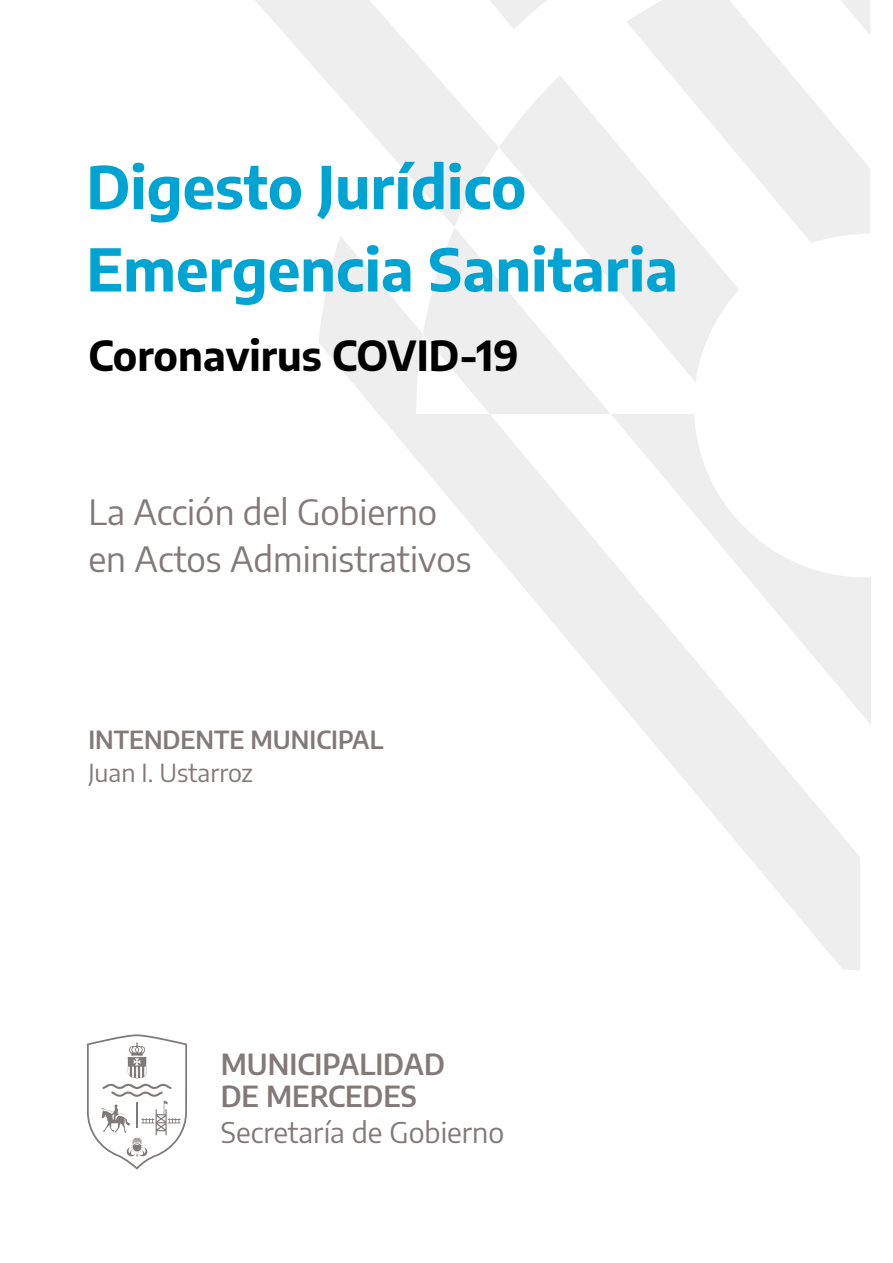
<style>
.page{position:relative;width:893px;height:1263px;background:#fff}
.page>*{position:absolute;margin:0;border:0;box-sizing:border-box;transform-origin:0 0}
.t1{font:700 58.5px/82.3px "Encode Sans";color:#00a4d2}
.t2{font:700 40.65px "Encode Sans";color:#000}
.t3{font:34.8px/46.5px "Encode Sans";color:#827979}
.t4{font:600 28.5px/31.5px "Encode Sans";color:#827979}
.t5{font:28.5px "Encode Sans";color:#827979}
.t6{font:24.9px "Encode Sans";color:#827979}
.t7{font:600 24.45px "Encode Sans";color:#827979}
</style>
<div class="page">
<svg style="left:499px;top:0;width:48px;height:29px"></svg>
<svg style="left:255px;top:0;width:244px;height:227px"></svg>
<div style="left:860px;top:577px;width:11px;height:148px;background:#eee"></div>
<svg style="left:319px;top:236px;width:541px;height:734px"></svg>
<svg style="left:423px;top:228px;width:188px;height:186px"></svg>
<svg style="left:499px;top:76px;width:240px;height:306px;fill:#eee"></svg>
<svg style="left:626px;top:0;width:244px;height:243px;fill:#efefef"></svg>
<svg style="left:87px;top:1034px;width:100px;height:135px"></svg>
<h1 class="t1" style="left:86px;top:142px;width:593px">Digesto Jurídico<br>Emergencia Sanitaria</h1>
<p class="t2" style="left:88px;top:325px;width:432px">Coronavirus COVID-19</p>
<p class="t3" style="left:88px;top:488px;width:385px">La Acción del Gobierno en Actos Administrativos</p>
<p class="t7" style="left:88px;top:722px;width:296px">INTENDENTE MUNICIPAL</p>
<p class="t6" style="left:88px;top:755px;width:166px">Juan I. Ustarroz</p>
<p class="t4" style="left:221px;top:1047px;width:226px">MUNICIPALIDAD<br>DE MERCEDES</p>
<p class="t5" style="left:221px;top:1112px;width:285px">Secretaría de Gobierno</p>
</div>
